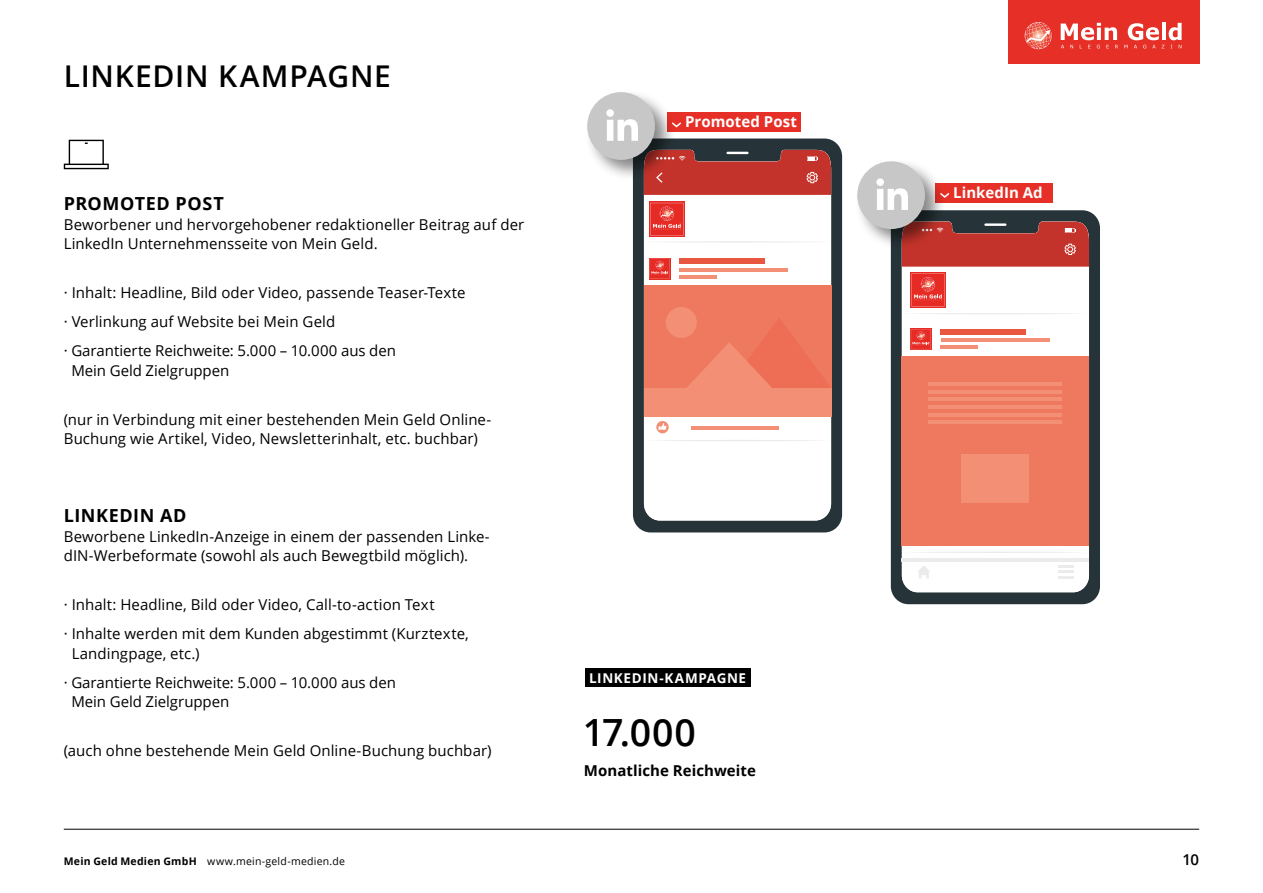
<style>
.page{position:relative;width:1263px;height:893px;background:#fff}
.page>*{position:absolute;margin:0;border:0;box-sizing:border-box;transform-origin:0 0}
.t1{font:600 37.5px "Open Sans";color:#000}
.t2{font:600 30px "Open Sans";letter-spacing:.025em;color:#000}
.t3{font:700 18px "Open Sans";letter-spacing:.03em;color:#000}
.t4{font:15px/29.2px "Open Sans";letter-spacing:.005em;color:#000}
.t5{font:700 15px "Open Sans";letter-spacing:.005em;color:#fff}
.t6{font:700 15px "Open Sans";letter-spacing:.005em;color:#000}
.t7{font:600 15px "Open Sans";color:#000}
.t8{font:700 13.5px "Open Sans";letter-spacing:.04em;color:#fff}
.t9{font:10.5px "Open Sans";letter-spacing:.02em;color:#000}
.s1{font-weight:700}
</style>
<div class="page">
<div style="left:1008px;top:0;width:191px;height:64px;background:#e63027"></div>
<svg style="left:1024px;top:22px;width:158px;height:28px"></svg>
<svg style="left:64px;top:140px;width:45px;height:29px"></svg>
<div style="left:585px;top:668px;width:165px;height:19px;background:#000"></div>
<hr style="left:64px;top:829px;width:1135px;height:1px;background:#000">
<div style="left:668px;top:112px;width:133px;height:20px;background:#e63027"></div>
<svg style="left:676px;top:122px;width:5px;height:5px"></svg>
<div style="left:936px;top:183px;width:117px;height:19px;background:#e63027"></div>
<svg style="left:633px;top:139px;width:209px;height:393px;background:#2f3a3e"></svg>
<svg style="left:644px;top:195px;width:187px;height:325px"></svg>
<svg style="left:644px;top:150px;width:187px;height:45px;background:#b13832"></svg>
<svg style="left:644px;top:420px;width:187px;height:21px"></svg>
<div style="left:644px;top:285px;width:187px;height:131px;background:#ef795e"></div>
<div style="left:666px;top:307px;width:31px;height:31px;background:#f28f74;border-radius:50%"></div>
<div style="left:644px;top:388px;width:187px;height:28px;background:#f28f74"></div>
<svg style="left:687px;top:319px;width:143px;height:69px"></svg>
<svg style="left:891px;top:210px;width:209px;height:394px;background:#303a3e"></svg>
<svg style="left:902px;top:267px;width:187px;height:325px"></svg>
<svg style="left:902px;top:222px;width:187px;height:45px;background:#b13933"></svg>
<svg style="left:917px;top:565px;width:13px;height:13px"></svg>
<svg style="left:1058px;top:565px;width:15px;height:13px"></svg>
<svg style="left:902px;top:551px;width:187px;height:2px"></svg>
<svg style="left:902px;top:313px;width:187px;height:1px"></svg>
<hr style="left:902px;top:559px;width:187px;height:3px;background:#ebebeb">
<div style="left:902px;top:357px;width:187px;height:189px;background:#ef795e"></div>
<hr style="left:929px;top:382px;width:133px;height:4px;background:#f28f74">
<hr style="left:929px;top:405px;width:133px;height:4px;background:#f28f74">
<hr style="left:929px;top:390px;width:133px;height:3px;background:#f28f74">
<hr style="left:929px;top:413px;width:133px;height:3px;background:#f28f74">
<hr style="left:929px;top:397px;width:133px;height:4px;background:#f28f74">
<hr style="left:929px;top:420px;width:133px;height:4px;background:#f28f74">
<div style="left:962px;top:454px;width:67px;height:49px;background:#f28f74"></div>
<div style="left:584px;top:89px;width:92px;height:92px;background:#000;opacity:.47"></div>
<div style="left:587px;top:92px;width:68px;height:68px;background:#c7c7c7;border-radius:50%"></div>
<svg style="left:606px;top:109px;width:32px;height:32px"></svg>
<div style="left:854px;top:158px;width:92px;height:92px;background:#000;opacity:.47"></div>
<div style="left:857px;top:161px;width:68px;height:68px;background:#c7c7c7;border-radius:50%"></div>
<svg style="left:876px;top:178px;width:32px;height:32px"></svg>
<div style="left:679px;top:259px;width:86px;height:5px;background:#ea5740"></div>
<hr style="left:679px;top:268px;width:109px;height:3px;background:#f28f74">
<hr style="left:679px;top:275px;width:38px;height:3px;background:#f28f74">
<div style="left:649px;top:201px;width:36px;height:36px;background:#e9443f"></div>
<svg style="left:644px;top:203px;width:187px;height:40px"></svg>
<div style="left:649px;top:258px;width:21px;height:21px;background:#ea4e49"></div>
<svg style="left:650px;top:259px;width:19px;height:19px"></svg>
<div style="left:940px;top:329px;width:86px;height:6px;background:#ea5740"></div>
<hr style="left:940px;top:338px;width:109px;height:4px;background:#f28f74">
<hr style="left:940px;top:345px;width:38px;height:4px;background:#f28f74">
<div style="left:910px;top:272px;width:36px;height:36px;background:#ed6662"></div>
<svg style="left:911px;top:273px;width:33px;height:33px"></svg>
<svg style="left:910px;top:328px;width:22px;height:22px"></svg>
<svg style="left:911px;top:329px;width:20px;height:20px"></svg>
<h2 class="t2" style="left:64px;top:55px;width:329px">LINKEDIN KAMPAGNE</h2>
<p class="t3" style="left:64px;top:191px;width:161px">PROMOTED POST</p>
<p class="t4" style="left:64px;top:214px;width:462px;line-height:19.5px">Beworbener und hervorgehobener redaktioneller Beitrag auf der<br>LinkedIn Unternehmensseite von Mein Geld.</p>
<p class="t4" style="left:64px;top:277px;width:403px">· Inhalt: Headline, Bild oder Video, passende Teaser-Texte · Verlinkung auf Website bei Mein Geld<br>· Garantierte Reichweite: 5.000 – 10.000 aus den</p>
<p class="t4" style="left:71px;top:355px;width:159px">Mein Geld Zielgruppen</p>
<p class="t4" style="left:64px;top:409px;width:429px;line-height:19.5px">(nur in Verbindung mit einer bestehenden Mein Geld Online-<br>Buchung wie Artikel, Video, Newsletterinhalt, etc. buchbar)</p>
<p class="t3" style="left:64px;top:503px;width:124px">LINKEDIN AD</p>
<p class="t4" style="left:64px;top:526px;width:427px;line-height:19.5px">Beworbene LinkedIn-Anzeige in einem der passenden Linke&shy;dIN-Werbeformate (sowohl als auch Bewegtbild möglich).</p>
<p class="t4" style="left:64px;top:589px;width:407px">· Inhalt: Headline, Bild oder Video, Call-to-action Text<br>· Inhalte werden mit dem Kunden abgestimmt (Kurztexte,</p>
<p class="t4" style="left:64px;top:638px;width:334px;text-indent:8px">Landingpage, etc.)<br>· Garantierte Reichweite: 5.000 – 10.000 aus den</p>
<p class="t4" style="left:71px;top:687px;width:159px">Mein Geld Zielgruppen</p>
<p class="t4" style="left:64px;top:736px;width:429px">(auch ohne bestehende Mein Geld Online-Buchung buchbar)</p>
<p class="t5" style="left:685px;top:111px;width:114px">Promoted Post</p>
<p class="t8" style="left:589px;top:668px;width:159px">LINKEDIN-KAMPAGNE</p>
<h1 class="t1" style="left:583px;top:707px;width:114px">17.000</h1>
<p class="t6" style="left:584px;top:759px;width:174px">Monatliche Reichweite</p>
<p class="t5" style="left:953px;top:182px;width:91px">LinkedIn Ad</p>
<p class="t9" style="left:64px;top:854px;width:283px"><span class="s1">Mein Geld Medien GmbH</span> www.mein-geld-medien.de</p>
<p class="t7" style="left:1182px;top:849px;width:18px">10</p>
</div>
